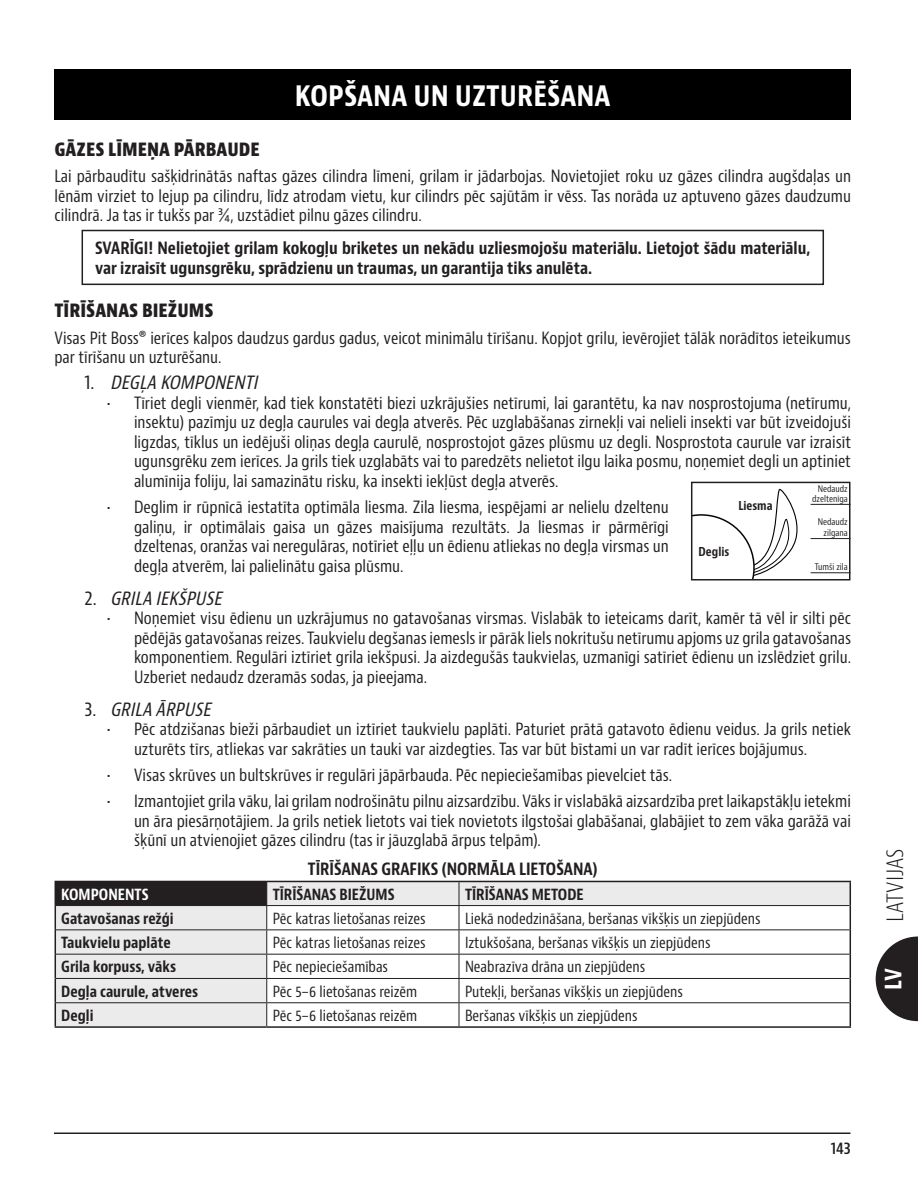
<style>
.page{position:relative;width:918px;height:1188px;background:#fff}
.page>*{position:absolute;margin:0;border:0;box-sizing:border-box;transform-origin:0 0}
.TXT{font:700 condensed 30px "Bernino Sans";color:#fff}
.t1{font:300 condensed 24px "Bernina Sans";color:#231f20}
.t2{font:700 condensed 24px "Bernina Sans";color:#fff}
.t3{font:italic condensed 19.5px "Bernino Sans";color:#231f20}
.TXT-2{font:700 condensed 19.5px "Bernino Sans";color:#231f20}
.TXT-3{font:condensed 16.5px/19.5px "Bernino Sans";color:#231f20;text-align:justify}
.TXT-4{font:700 condensed 16.5px/19.5px "Bernino Sans";color:#231f20}
.TXT-5{font:700 condensed 16.5px "Bernino Sans";letter-spacing:.02em;color:#231f20}
.t4{font:600 condensed 16.5px "Bernino Sans";color:#231f20}
.TXT-6{font:condensed 15px "Bernino Sans";color:#231f20}
.TXT-7{font:700 condensed 15px "Bernino Sans";color:#231f20}
.TXT-8{font:700 condensed 15px "Bernino Sans";color:#fff}
.TXT-9{font:700 condensed 12px "Bernino Sans";color:#231f20}
.TXT-10{font:condensed 9px/10.5px "Bernino Sans";color:#231f20;text-align:right}
.s1{font-style:normal}
</style>
<div class="page">
<hr style="left:54px;top:1132px;width:796px;height:2px;background:#231f20">
<svg style="left:876px;top:937px;width:42px;height:84px"></svg>
<div style="left:55px;top:69px;width:796px;height:50px;background:#000"></div>
<svg style="left:56px;top:882px;width:794px;height:144px"></svg>
<hr style="left:56px;top:905px;width:211px;height:1px;background:#231f20">
<hr style="left:267px;top:905px;width:192px;height:1px;background:#231f20">
<hr style="left:459px;top:905px;width:391px;height:1px;background:#231f20">
<hr style="left:56px;top:929px;width:211px;height:1px;background:#231f20">
<hr style="left:267px;top:929px;width:192px;height:1px;background:#231f20">
<hr style="left:459px;top:929px;width:391px;height:1px;background:#231f20">
<hr style="left:56px;top:954px;width:211px;height:1px;background:#231f20">
<hr style="left:267px;top:954px;width:192px;height:1px;background:#231f20">
<hr style="left:459px;top:954px;width:391px;height:1px;background:#231f20">
<hr style="left:56px;top:978px;width:211px;height:1px;background:#231f20">
<hr style="left:267px;top:978px;width:192px;height:1px;background:#231f20">
<hr style="left:459px;top:978px;width:391px;height:1px;background:#231f20">
<hr style="left:56px;top:1002px;width:211px;height:1px;background:#231f20">
<hr style="left:267px;top:1002px;width:192px;height:1px;background:#231f20">
<svg style="left:266px;top:882px;width:1px;height:144px"></svg>
<hr style="left:459px;top:1002px;width:391px;height:1px;background:#231f20">
<svg style="left:459px;top:882px;width:1px;height:144px"></svg>
<hr style="left:55px;top:881px;width:212px;height:1px;background:#231f20">
<hr style="left:267px;top:881px;width:192px;height:1px;background:#231f20">
<hr style="left:459px;top:881px;width:392px;height:1px;background:#231f20">
<svg style="left:55px;top:882px;width:1px;height:144px"></svg>
<svg style="left:850px;top:882px;width:1px;height:144px"></svg>
<hr style="left:55px;top:1026px;width:212px;height:2px;background:#231f20">
<hr style="left:267px;top:1026px;width:192px;height:2px;background:#231f20">
<hr style="left:459px;top:1026px;width:392px;height:2px;background:#231f20">
<div style="left:82px;top:230px;width:742px;height:55px;border:2px solid #231f20"></div>
<hr style="left:811px;top:504px;width:39px;height:1px;background:#231f20">
<hr style="left:811px;top:538px;width:39px;height:1px;background:#231f20">
<hr style="left:811px;top:573px;width:39px;height:1px;background:#231f20">
<svg style="left:694px;top:489px;width:117px;height:88px"></svg>
<div style="left:691px;top:482px;width:159px;height:98px;border:2px solid #231f20"></div>
<p class="TXT" style="left:295px;top:77px;width:317px">KOPŠANA UN UZTURĒŠANA</p>
<p class="TXT-2" style="left:55px;top:137px;width:207px">GĀZES LĪMEŅA PĀRBAUDE</p>
<p class="TXT-3" style="left:55px;top:167px;width:798px">Lai pārbaudītu sašķidrinātās naftas gāzes cilindra līmeni, grilam ir jādarbojas. Novietojiet roku uz gāzes cilindra augšdaļas un lēnām virziet to lejup pa cilindru, līdz atrodam vietu, kur cilindrs pēc sajūtām ir vēss. Tas norāda uz aptuveno gāzes daudzumu cilindrā. Ja tas ir tukšs par ¾, uzstādiet pilnu gāzes cilindru.</p>
<p class="TXT-4" style="left:95px;top:239px;width:717px">SVARĪGI! Nelietojiet grilam kokogļu briketes un nekādu uzliesmojošu materiālu. Lietojot šādu materiālu, var izraisīt ugunsgrēku, sprādzienu un traumas, un garantija tiks anulēta.</p>
<p class="TXT-2" style="left:55px;top:298px;width:160px">TĪRĪŠANAS BIEŽUMS</p>
<p class="TXT-3" style="left:55px;top:328px;width:798px">Visas Pit Boss® ierīces kalpos daudzus gardus gadus, veicot minimālu tīrīšanu. Kopjot grilu, ievērojiet tālāk norādītos ieteikumus par tīrīšanu un uzturēšanu.</p>
<p class="t3" style="left:85px;top:370px;width:180px"><span class="s1">1 .</span> DEGĻAKOMPONENTI</p>
<p class="TXT-3" style="left:134px;top:394px;width:719px;text-indent:-27px">• Tīriet degli vienmēr, kad tiek konstatēti biezi uzkrājušies netīrumi, lai garantētu, ka nav nosprostojuma (netīrumu, insektu) pazīmju uz degļa caurules vai degļa atverēs. Pēc uzglabāšanas zirnekļi vai nelieli insekti var būt izveidojuši ligzdas, tīklus un iedējuši oliņas degļa caurulē, nosprostojot gāzes plūsmu uz degli. Nosprostota caurule var izraisīt ugunsgrēku zem ierīces. Ja grils tiek uzglabāts vai to paredzēts nelietot ilgu laika posmu, noņemiet degli un aptiniet alumīnija foliju, lai samazinātu risku, ka insekti iekļūst degļa atverēs.</p>
<p class="TXT-3" style="left:134px;top:498px;width:536px;text-indent:-27px">• Deglim ir rūpnīcā iestatīta optimāla liesma. Zila liesma, iespējami ar nelielu dzeltenu galiņu, ir optimālais gaisa un gāzes maisījuma rezultāts. Ja liesmas ir pārmērīgi dzeltenas, oranžas vai neregulāras, notīriet eļļu un ēdienu atliekas no degļa virsmas un degļa atverēm, lai palielinātu gaisa plūsmu.</p>
<p class="t3" style="left:85px;top:586px;width:144px"><span class="s1">2 .</span> GRILAIEKŠPUSE</p>
<p class="TXT-3" style="left:134px;top:609px;width:719px;text-indent:-27px">• Noņemiet visu ēdienu un uzkrājumus no gatavošanas virsmas. Vislabāk to ieteicams darīt, kamēr tā vēl ir silti pēc pēdējās gatavošanas reizes. Taukvielu degšanas iemesls ir pārāk liels nokritušu netīrumu apjoms uz grila gatavošanas komponentiem. Regulāri iztīriet grila iekšpusi. Ja aizdegušās taukvielas, uzmanīgi satīriet ēdienu un izslēdziet grilu.<br>Uzberiet nedaudz dzeramās sodas, ja pieejama.</p>
<p class="t3" style="left:85px;top:697px;width:133px"><span class="s1">3 .</span> GRILAĀRPUSE</p>
<p class="TXT-3" style="left:134px;top:720px;width:719px;text-indent:-27px">• Pēc atdzišanas bieži pārbaudiet un iztīriet taukvielu paplāti. Paturiet prātā gatavoto ēdienu veidus. Ja grils netiek uzturēts tīrs, atliekas var sakrāties un tauki var aizdegties. Tas var būt bīstami un var radīt ierīces bojājumus.</p>
<p class="TXT-3" style="left:107px;top:766px;width:567px">• Visas skrūves un bultskrūves ir regulāri jāpārbauda. Pēc nepieciešamības pievelciet tās.</p>
<p class="TXT-3" style="left:134px;top:792px;width:718px;text-indent:-27px">• Izmantojiet grila vāku, lai grilam nodrošinātu pilnu aizsardzību. Vāks ir vislabākā aizsardzība pret laikapstākļu ietekmi un āra piesārņotājiem. Ja grils netiek lietots vai tiek novietots ilgstošai glabāšanai, glabājiet to zem vāka garāžā vai šķūnī un atvienojiet gāzes cilindru (tas ir jāuzglabā ārpus telpām).</p>
<p class="TXT-5" style="left:308px;top:859px;width:291px">TĪRĪŠANAS GRAFIKS (NORMĀLA LIETOŠANA)</p>
<p class="TXT-8" style="left:61px;top:885px;width:89px">KOMPONENTS</p>
<p class="TXT-7" style="left:273px;top:885px;width:123px">TĪRĪŠANAS BIEŽUMS</p>
<p class="TXT-7" style="left:465px;top:885px;width:120px">TĪRĪŠANAS METODE</p>
<p class="TXT-7" style="left:61px;top:909px;width:114px">Gatavošanas režģi</p>
<p class="TXT-6" style="left:273px;top:909px;width:155px">Pēc katras lietošanas reizes</p>
<p class="TXT-6" style="left:465px;top:909px;width:297px">Liekā nodedzināšana, beršanas vīkšķis un ziepjūdens</p>
<p class="TXT-7" style="left:61px;top:933px;width:111px">Taukvielu paplāte</p>
<p class="TXT-6" style="left:273px;top:933px;width:155px">Pēc katras lietošanas reizes</p>
<p class="TXT-6" style="left:465px;top:933px;width:247px">Iztukšošana, beršanas vīkšķis un ziepjūdens</p>
<p class="TXT-7" style="left:61px;top:958px;width:116px">Grila korpuss, vāks</p>
<p class="TXT-6" style="left:273px;top:958px;width:117px">Pēc nepieciešamības</p>
<p class="TXT-6" style="left:465px;top:958px;width:182px">Neabrazīva drāna un ziepjūdens</p>
<p class="TXT-7" style="left:61px;top:982px;width:138px">Degļa caurule, atveres</p>
<p class="TXT-6" style="left:273px;top:982px;width:146px">Pēc 5–6 lietošanas reizēm</p>
<p class="TXT-6" style="left:465px;top:982px;width:219px">Putekļi, beršanas vīkšķis un ziepjūdens</p>
<p class="TXT-7" style="left:61px;top:1006px;width:34px">Degļi</p>
<p class="TXT-6" style="left:273px;top:1006px;width:146px">Pēc 5–6 lietošanas reizēm</p>
<p class="TXT-6" style="left:465px;top:1006px;width:174px">Beršanas vīkšķis un ziepjūdens</p>
<p class="TXT-10" style="left:812px;top:483px;width:37px">Nedaudz dzeltenīga</p>
<p class="TXT-10" style="left:818px;top:516px;width:32px;line-height:11.2px">Nedaudz zilgana</p>
<p class="TXT-10" style="left:815px;top:562px;width:35px">Tumši zila</p>
<p class="TXT-9" style="left:738px;top:498px;width:36px">Liesma</p>
<p class="TXT-9" style="left:699px;top:545px;width:32px">Deglis</p>
<h2 class="t1" style="left:880px;top:922px;width:74px;rotate:-90deg">LATVIJAS</h2>
<h2 class="t2" style="left:878px;top:990px;width:23px;rotate:-90deg">LV</h2>
<p class="t4" style="left:831px;top:1138px;width:22px">143</p>
</div>
